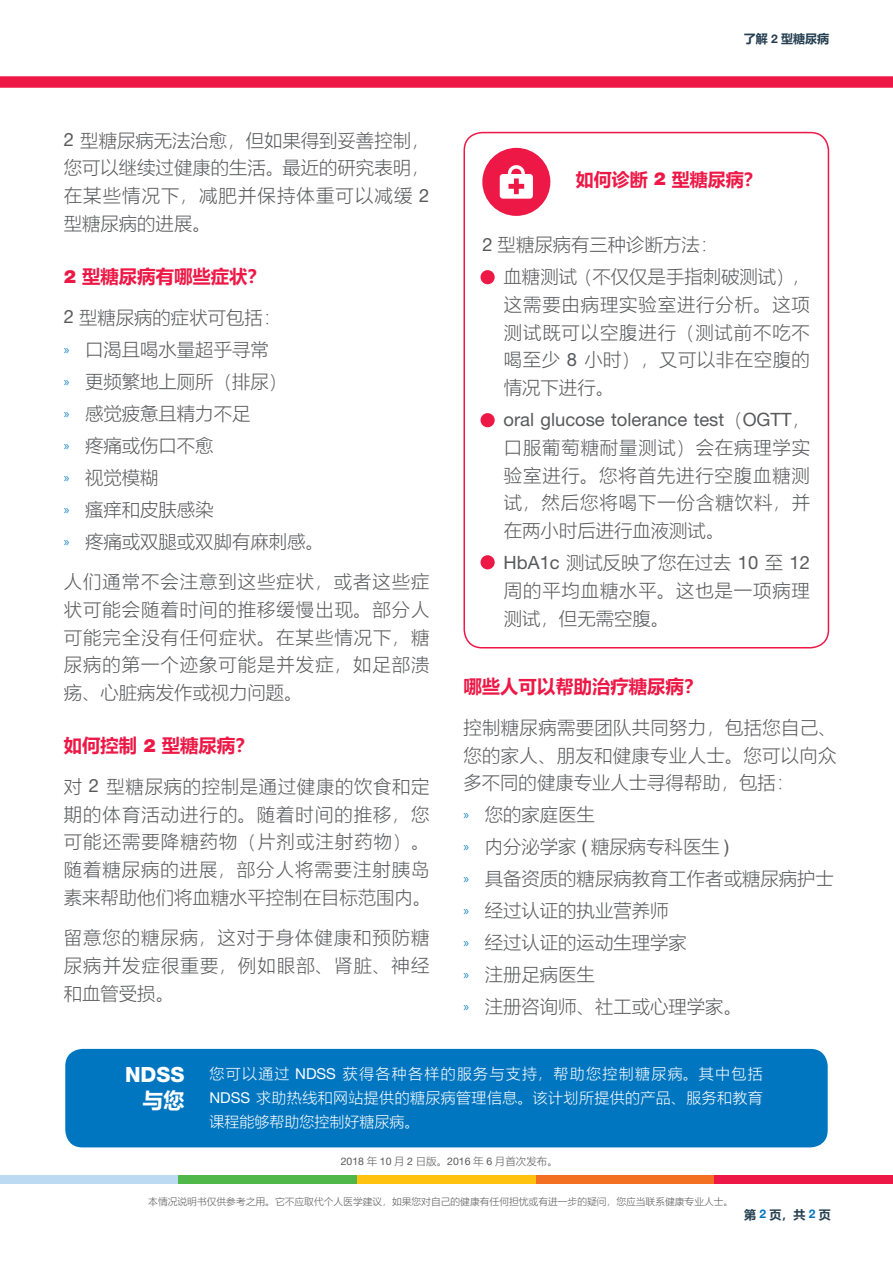
<style>
.page{position:relative;width:893px;height:1263px;background:#fff}
.page>*{position:absolute;margin:0;border:0;box-sizing:border-box;transform-origin:0 0}
.t1{font:800 21px "Helvetica Neue LT Std";color:#fff}
.t2{font:700 21px "Microsoft Ya Hei UI";color:#fff}
.t3{font:18.3px/27.8px "Microsoft Ya Hei UI Light";color:#58595b;text-align:justify}
.t4{font:700 18.3px "Microsoft Ya Hei UI";color:#ed1846}
.t5{font:18.3px "Helvetica Neue LT Std";color:#58595b}
.t6{font:700 18px "Microsoft Ya Hei UI";color:#ed1846}
.t7{font:15px/24px "Microsoft Ya Hei UI Light";letter-spacing:.025em;color:#fff;text-align:justify}
.t8{font:700 12px "Microsoft Ya Hei UI";color:#243e50}
.t9{font:10.5px "Helvetica Neue LT Std";color:#58595b}
.t10{font:9.75px "Microsoft Ya Hei UI Light";color:#58595b}
.s1{font-family:"Helvetica Neue LT Std"}
.s2{font-family:"Helvetica Neue LT Std";font-weight:900}
.s3{font-family:"Myriad Pro";font-size:13.5px;color:#1a88c9}
.s4{font-family:"Microsoft Ya Hei UI Light"}
.s5{font-family:"Helvetica Neue LT Std";color:#0076c0}
</style>
<div class="page">
<div style="left:357px;top:1176px;width:179px;height:8px;background:#ffc20e"></div>
<div style="left:0;top:1176px;width:179px;height:8px;background:#bcdbf3"></div>
<div style="left:179px;top:1176px;width:178px;height:8px;background:#50b848"></div>
<div style="left:536px;top:1176px;width:178px;height:8px;background:#f36f21"></div>
<div style="left:714px;top:1176px;width:179px;height:8px;background:#ed1846"></div>
<div style="left:0;top:77px;width:893px;height:10px;background:#ed1846"></div>
<div style="left:65px;top:1048px;width:763px;height:100px;background:#0076c0;border-radius:18px"></div>
<div style="left:64px;top:1047px;width:765px;height:102px;border:2px solid #fff;border-radius:18px"></div>
<div style="left:463px;top:132px;width:366px;height:516px;border:2px solid #ed1846;border-radius:18px"></div>
<div style="left:482px;top:148px;width:68px;height:68px;background:#ed1846;border-radius:50%"></div>
<svg style="left:500px;top:165px;width:33px;height:34px"></svg>
<div style="left:480px;top:270px;width:15px;height:14px;background:#ed1846;border-radius:50%"></div>
<div style="left:480px;top:413px;width:15px;height:14px;background:#ed1846;border-radius:50%"></div>
<div style="left:480px;top:555px;width:15px;height:14px;background:#ed1846;border-radius:50%"></div>
<p class="t3" style="left:64px;top:126px;width:367px"><span class="s1">2</span> 型糖尿病无法治愈，但如果得到妥善控制，您可以继续过健康的生活。最近的研究表明，在某些情况下，减肥并保持体重可以减缓 <span class="s1">2</span>型糖尿病的进展。</p>
<p class="t4" style="left:64px;top:264px;width:204px"><span class="s2">2</span> 型糖尿病有哪些症状？</p>
<p class="t3" style="left:64px;top:301px;width:262px;line-height:32px;text-align:left"><span class="s1">2</span> 型糖尿病的症状可包括：<br><span class="s3">»</span> 口渴且喝水量超乎寻常<br><span class="s3">»</span> 更频繁地上厕所（排尿）<br><span class="s3">»</span> 感觉疲惫且精力不足<br><span class="s3">»</span> 疼痛或伤口不愈<br><span class="s3">»</span> 视觉模糊<br><span class="s3">»</span> 瘙痒和皮肤感染<br><span class="s3">»</span> 疼痛或双腿或双脚有麻刺感。</p>
<p class="t3" style="left:64px;top:567px;width:367px">人们通常不会注意到这些症状，或者这些症状可能会随着时间的推移缓慢出现。部分人可能完全没有任何症状。在某些情况下，糖尿病的第一个迹象可能是并发症，如足部溃疡、心脏病发作或视力问题。</p>
<p class="t4" style="left:64px;top:733px;width:191px">如何控制 <span class="s2">2</span> 型糖尿病？</p>
<p class="t3" style="left:64px;top:772px;width:369px">对 <span class="s1">2</span> 型糖尿病的控制是通过健康的饮食和定期的体育活动进行的。随着时间的推移，您可能还需要降糖药物（片剂或注射药物）。随着糖尿病的进展，部分人将需要注射胰岛素来帮助他们将血糖水平控制在目标范围内。</p>
<p class="t3" style="left:64px;top:923px;width:367px">留意您的糖尿病，这对于身体健康和预防糖尿病并发症很重要，例如眼部、肾脏、神经和血管受损。</p>
<p class="t8" style="left:744px;top:30px;width:87px">了解 <span class="s1">2</span> 型糖尿病</p>
<p class="t6" style="left:576px;top:167px;width:188px">如何诊断 <span class="s2">2</span> 型糖尿病？</p>
<p class="t3" style="left:482px;top:228px;width:329px;line-height:32px"><span class="s1">2</span> 型糖尿病有三种诊断方法：<br><span class="s3">»</span> 血糖测试（不仅仅是手指刺破测试），</p>
<p class="t3" style="left:504px;top:290px;width:308px">这需要由病理实验室进行分析。这项测试既可以空腹进行（测试前不吃不喝至少 <span class="s1">8</span> 小时），又可以非在空腹的情况下进行。</p>
<p class="t5" style="left:482px;top:408px;width:329px"><span class="s3">»</span> oral glucose tolerance test<span class="s4">（</span>OGTT<span class="s4">，</span></p>
<p class="t3" style="left:504px;top:433px;width:308px">口服葡萄糖耐量测试）会在病理学实验室进行。您将首先进行空腹血糖测试，然后您将喝下一份含糖饮料，并在两小时后进行血液测试。</p>
<p class="t3" style="left:504px;top:548px;width:308px;text-indent:-22px"><span class="s3">»</span> <span class="s1">HbA1c</span> 测试反映了您在过去 <span class="s1">10</span> 至 <span class="s1">12</span>周的平均血糖水平。这也是一项病理测试，但无需空腹。</p>
<p class="t4" style="left:463px;top:674px;width:240px">哪些人可以帮助治疗糖尿病？</p>
<p class="t3" style="left:463px;top:713px;width:375px">控制糖尿病需要团队共同努力，包括您自己、您的家人、朋友和健康专业人士。您可以向众多不同的健康专业人士寻得帮助，包括：</p>
<p class="t3" style="left:463px;top:798px;width:372px;line-height:32px;text-align:left"><span class="s3">»</span> 您的家庭医生<br><span class="s3">»</span> 内分泌学家 <span class="s1">(</span> 糖尿病专科医生 <span class="s1">)<br></span><span class="s3">»</span> 具备资质的糖尿病教育工作者或糖尿病护士<span class="s3">»</span> 经过认证的执业营养师<br><span class="s3">»</span> 经过认证的运动生理学家<br><span class="s3">»</span> 注册足病医生<br><span class="s3">»</span> 注册咨询师、社工或心理学家。</p>
<p class="t1" style="left:125px;top:1062px;width:61px">NDSS</p>
<p class="t2" style="left:143px;top:1086px;width:43px">与您</p>
<p class="t7" style="left:209px;top:1061px;width:555px">您可以通过 <span class="s1">NDSS</span> 获得各种各样的服务与支持，帮助您控制糖尿病。其中包括<span class="s1">NDSS</span> 求助热线和网站提供的糖尿病管理信息。该计划所提供的产品、服务和教育课程能够帮助您控制好糖尿病。</p>
<p class="t9" style="left:341px;top:1155px;width:219px">2018 <span class="s4">年</span> 10 <span class="s4">月</span> 2 <span class="s4">日版。</span>2016 <span class="s4">年</span> 6 <span class="s4">月首次发布。</span></p>
<p class="t10" style="left:148px;top:1195px;width:587px">本情况说明书仅供参考之用。它不应取代个人医学建议，如果您对自己的健康有任何担忧或有进一步的疑问，您应当联系健康专业人士。</p>
<p class="t8" style="left:744px;top:1206px;width:88px">第<span class="s5">2</span>页，共<span class="s5">2</span>页</p>
</div>
